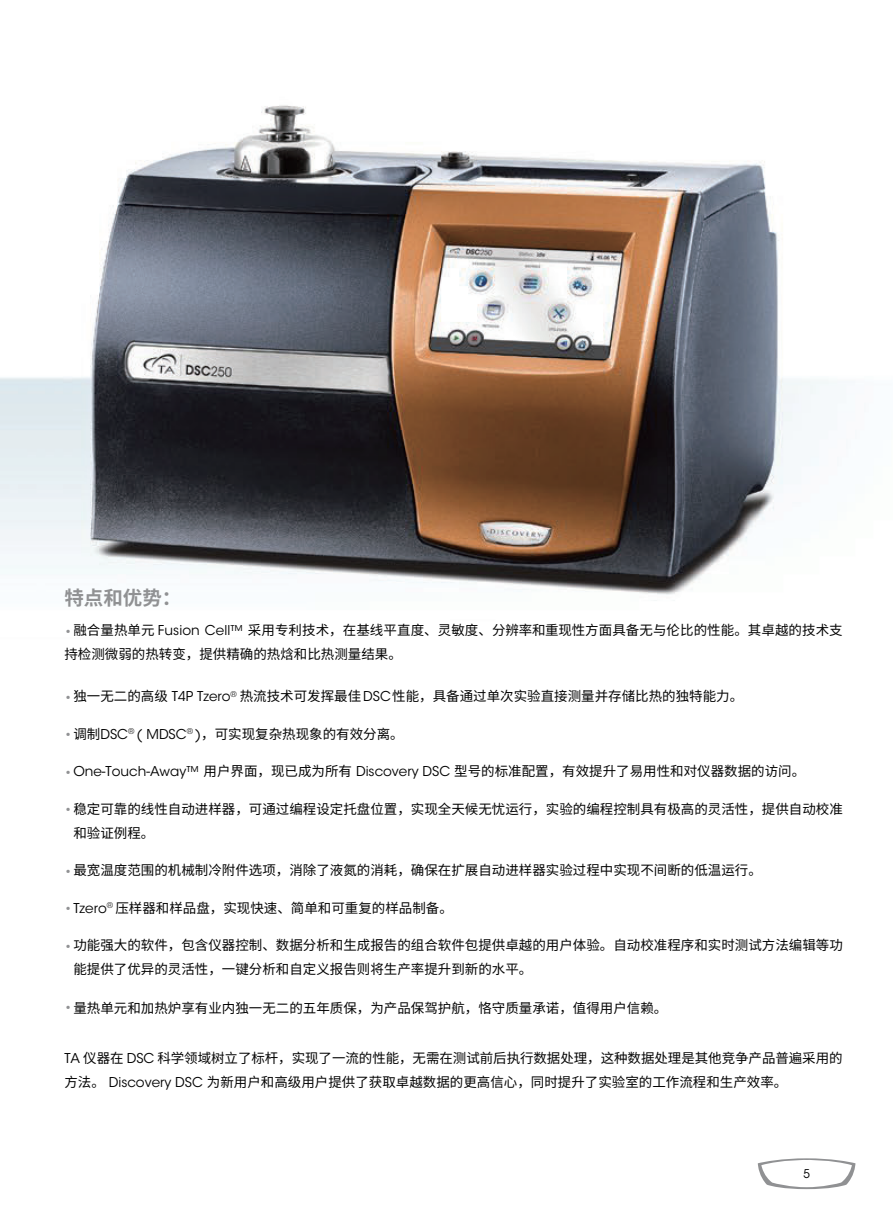
<style>
.page{position:relative;width:893px;height:1212px;background:#fff}
.page>*{position:absolute;margin:0;border:0;box-sizing:border-box;transform-origin:0 0}
.t1{font:700 19.5px "Source Han Sans CN";color:#909193}
.t2{font:13.5px/24px "Source Han Sans CN";color:#030303}
.t3{font:12px "ITC Avant Garde Std";color:#030303;scale:.95 1}
.s1{font-family:"ITC Avant Garde Std";font-size:15px;color:#909193}
.s2{font-family:"ITC Avant Garde Std"}
</style>
<div class="page">
<svg style="left:758px;top:1158px;width:97px;height:31px"></svg>
<img style="left:0;top:105px;width:837px;height:490px">
<h1 class="t1" style="left:64px;top:586px;width:118px">特点和优势：</h1>
<p class="t2" style="left:64px;top:619px;width:780px"><span class="s1">•</span> 融合量热单元 <span class="s2">Fusion Cell™</span> 采用专利技术，在基线平直度、灵敏度、分辨率和重现性方面具备无与伦比的性能。其卓越的技术支持检测微弱的热转变，提供精确的热焓和比热测量结果。</p>
<p class="t2" style="left:64px;top:685px;width:680px"><span class="s1">•</span>独一无二的高级 <span class="s2">T4P Tzero</span><sup>®</sup> 热流技术可发挥最佳<span class="s2">DSC</span>性能，具备通过单次实验直接测量并存储比热的独特能力。</p>
<p class="t2" style="left:64px;top:722px;width:341px"><span class="s1">•</span>调制<span class="s2">DSC</span><sup>®</sup> <span class="s2">( MDSC</span><sup>®</sup> <span class="s2">)</span>，可实现复杂热现象的有效分离。</p>
<p class="t2" style="left:64px;top:760px;width:742px"><span class="s1">•</span> <span class="s2">One-Touch-Away™</span> 用户界面，现已成为所有 <span class="s2">Discovery DSC</span> 型号的标准配置，有效提升了易用性和对仪器数据的访问。</p>
<p class="t2" style="left:73px;top:797px;width:771px;text-indent:-9px"><span class="s1">•</span>稳定可靠的线性自动进样器，可通过编程设定托盘位置，实现全天候无忧运行，实验的编程控制具有极高的灵活性，提供自动校准和验证例程。</p>
<p class="t2" style="left:64px;top:859px;width:699px"><span class="s1">•</span>最宽温度范围的机械制冷附件选项，消除了液氮的消耗，确保在扩展自动进样器实验过程中实现不间断的低温运行。</p>
<p class="t2" style="left:64px;top:896px;width:390px"><span class="s1">•</span> <span class="s2">Tzero</span><sup>®</sup> 压样器和样品盘，实现快速、简单和可重复的样品制备。</p>
<p class="t2" style="left:73px;top:934px;width:771px;text-indent:-9px"><span class="s1">•</span>功能强大的软件，包含仪器控制、数据分析和生成报告的组合软件包提供卓越的用户体验。自动校准程序和实时测试方法编辑等功能提供了优异的灵活性，一键分析和自定义报告则将生产率提升到新的水平。</p>
<p class="t2" style="left:64px;top:997px;width:605px"><span class="s1">•</span> 量热单元和加热炉享有业内独一无二的五年质保，为产品保驾护航，恪守质量承诺，值得用户信赖。</p>
<p class="t2" style="left:64px;top:1046px;width:780px"><span class="s2">TA</span> 仪器在 <span class="s2">DSC</span> 科学领域树立了标杆，实现了一流的性能，无需在测试前后执行数据处理，这种数据处理是其他竞争产品普遍采用的方法。 <span class="s2">Discovery DSC</span> 为新用户和高级用户提供了获取卓越数据的更高信心，同时提升了实验室的工作流程和生产效率。</p>
<p class="t3" style="left:803px;top:1166px;width:8px">5</p>
</div>
